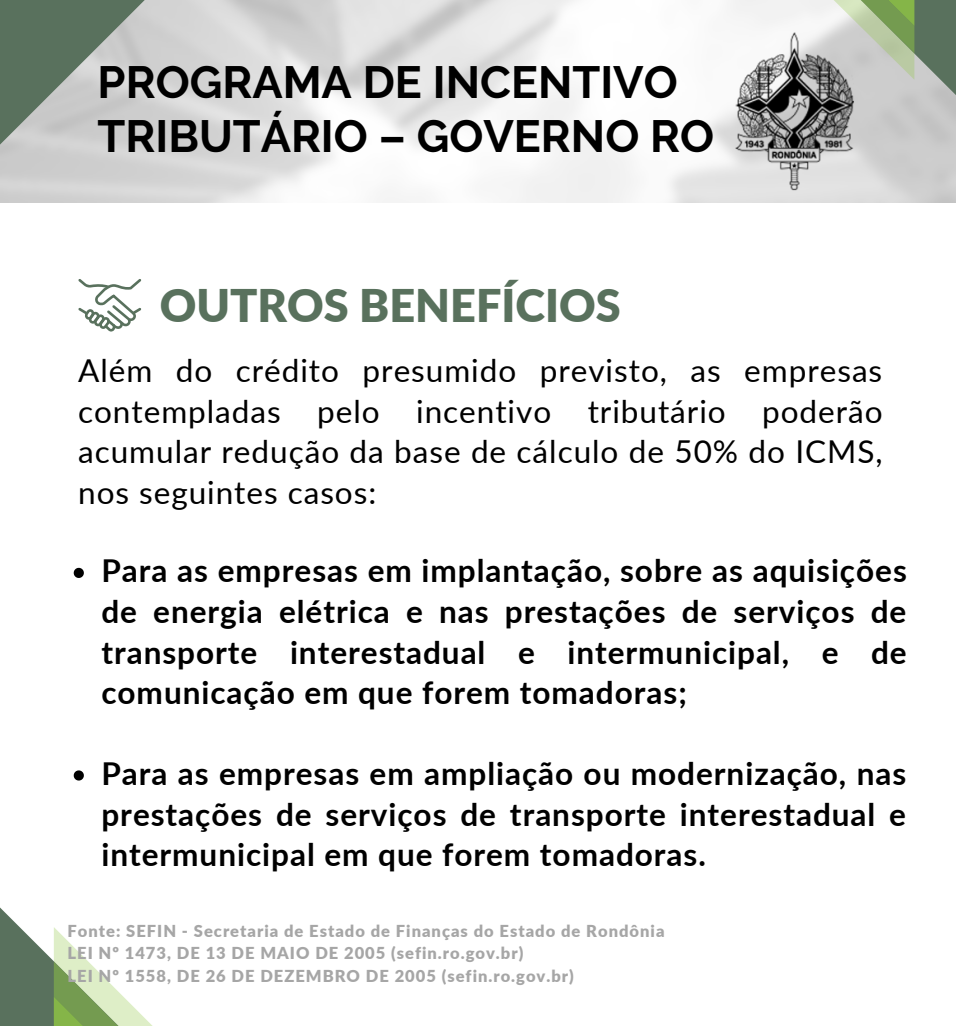
<style>
.page{position:relative;width:956px;height:1026px;background:#fff}
.page>*{position:absolute;margin:0;border:0;box-sizing:border-box;transform-origin:0 0}
.t1{font:700 45px/54px "Raleway";color:#000}
.t2{font:900 45px "Lato";color:#59715d}
.t3{font:700 31.5px/40.5px "Lato";letter-spacing:.03em;color:#000;text-align:justify}
.t4{font:31.5px/40.5px "Lato";letter-spacing:.03em;color:#000;text-align:justify}
.t5{font:900 16.5px "Lato";letter-spacing:.06em;color:#a6a6a6}
</style>
<div class="page">
<svg style="left:78px;top:279px;width:63px;height:53px"></svg>
<svg style="left:74px;top:568px;width:10px;height:10px"></svg>
<svg style="left:74px;top:770px;width:10px;height:11px"></svg>
<svg style="left:0;top:0;width:146px;height:145px;background:#94a096"></svg>
<svg style="left:832px;top:0;width:123px;height:95px;background:#99aa90"></svg>
<svg style="left:0;top:907px;width:153px;height:119px"></svg>
<img style="left:726px;top:16px;width:132px;height:187px">
<p class="t1" style="left:98px;top:55px;width:618px">PROGRAMA DE INCENTIVO<br>TRIBUTÁRIO – GOVERNO RO</p>
<p class="t2" style="left:160px;top:278px;width:462px">OUTROS BENEFÍCIOS</p>
<p class="t4" style="left:78px;top:350px;width:805px">Além do crédito presumido previsto, as empresas contempladas pelo incentivo tributário poderão acumular redução da base de cálculo de 50% do ICMS, nos seguintes casos:</p>
<p class="t3" style="left:101px;top:550px;width:806px">Para as empresas em implantação, sobre as aquisições de energia elétrica e nas prestações de serviços de transporte interestadual e intermunicipal, e de comunicação em que forem tomadoras;</p>
<p class="t3" style="left:101px;top:753px;width:806px">Para as empresas em ampliação ou modernização, nas prestações de serviços de transporte interestadual e intermunicipal em que forem tomadoras.</p>
<p class="t5" style="left:68px;top:921px;width:598px">Fonte: SEFIN - Secretaria de Estado de Finanças do Estado de Rondônia</p>
<p class="t5" style="left:68px;top:943px;width:457px">LEI Nº 1473, DE 13 DE MAIO DE 2005 (sefin.ro.gov.br)</p>
<p class="t5" style="left:68px;top:966px;width:507px">LEI Nº 1558, DE 26 DE DEZEMBRO DE 2005 (sefin.ro.gov.br)</p>
</div>
